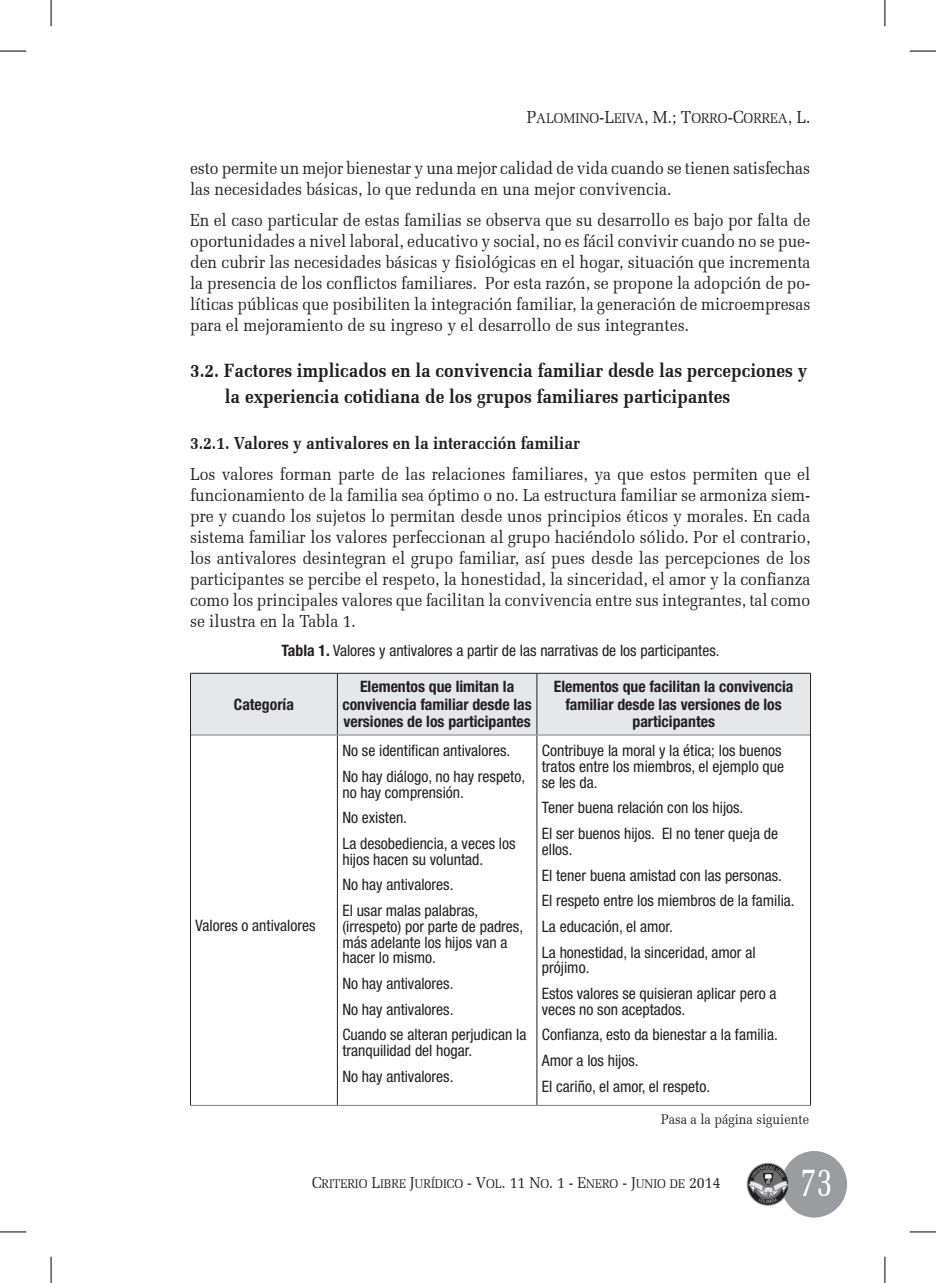
<style>
.page{position:relative;width:936px;height:1283px;background:#fff}
.page>*{position:absolute;margin:0;border:0;box-sizing:border-box;transform-origin:0 0}
.t1{font:42px "Melior";color:#fff;scale:.7 1}
.t2{font:700 19.25px/26.2px "Melior";color:#231f20;scale:.9 1}
.t3{font:17.5px/21px "Melior";color:#231f20;text-align:justify;scale:.9 1}
.t4{font:700 17.5px "Melior";color:#231f20;scale:.9 1}
.t5{font:condensed 15.75px/25.7px "Helvetica Neue LT Pro";color:#231f20}
.t6{font:700 condensed 15.75px/17.5px "Helvetica Neue LT Std";color:#231f20;text-align:center}
.t7{font:14px "Melior SC800";color:#231f20;scale:.9 1}
.t8{font:14px "Melior";color:#231f20;scale:.9 1}
.t9{font:12.6px "Melior SC800";color:#231f20;scale:.9 1}
.s1{font-size:17.5px}
.s2{font-family:"Helvetica Neue LT Std";font-weight:700}
.s3{font-size:15.75px}
</style>
<div class="page">
<div style="left:781px;top:1151px;width:66px;height:66px;background:#9b9ca0;border-radius:50%"></div>
<svg style="left:746px;top:1163px;width:43px;height:43px"></svg>
<div style="left:748px;top:1164px;width:39px;height:40px;border:1px solid #231f20;border-radius:50%"></div>
<svg style="left:748px;top:1165px;width:40px;height:38px"></svg>
<div style="left:191px;top:674px;width:619px;height:60px;background:#e6e7e9"></div>
<hr style="left:337px;top:674px;width:1px;height:60px;background:#231f20">
<hr style="left:536px;top:674px;width:1px;height:60px;background:#231f20">
<hr style="left:337px;top:735px;width:1px;height:370px;background:#231f20">
<hr style="left:536px;top:735px;width:1px;height:370px;background:#231f20">
<hr style="left:191px;top:734px;width:146px;height:1px;background:#7f807f">
<hr style="left:337px;top:734px;width:200px;height:1px;background:#7f807f">
<hr style="left:537px;top:734px;width:273px;height:1px;background:#7f807f">
<hr style="left:190px;top:1105px;width:147px;height:1px;background:#7f807f">
<hr style="left:337px;top:1105px;width:200px;height:1px;background:#7f807f">
<hr style="left:537px;top:1105px;width:274px;height:1px;background:#7f807f">
<hr style="left:190px;top:735px;width:1px;height:370px;background:#231f20">
<hr style="left:810px;top:735px;width:1px;height:370px;background:#231f20">
<hr style="left:190px;top:673px;width:147px;height:1px;background:#231f20">
<hr style="left:190px;top:674px;width:1px;height:61px;background:#231f20">
<hr style="left:337px;top:673px;width:200px;height:1px;background:#231f20">
<hr style="left:537px;top:673px;width:274px;height:1px;background:#231f20">
<hr style="left:810px;top:674px;width:1px;height:61px;background:#231f20">
<svg style="left:0;top:51px;width:26px;height:1px"></svg>
<svg style="left:909px;top:51px;width:26px;height:1px"></svg>
<svg style="left:0;top:1231px;width:26px;height:1px"></svg>
<svg style="left:909px;top:1231px;width:26px;height:1px"></svg>
<svg style="left:51px;top:0;width:1px;height:26px"></svg>
<svg style="left:51px;top:1256px;width:1px;height:27px"></svg>
<svg style="left:884px;top:0;width:1px;height:26px"></svg>
<svg style="left:884px;top:1256px;width:1px;height:27px"></svg>
<p class="t7" style="left:526px;top:110px;width:317px"><span class="s1">P</span>ALOMINO<span class="s1">-L</span>EIVA<span class="s1">, M.; T</span>ORRO<span class="s1">-C</span>ORREA<span class="s1">, L.</span></p>
<p class="t3" style="left:190px;top:157px;width:690px">esto permite un mejor bienestar y una mejor calidad de vida cuando se tienen satisfechas las necesidades básicas, lo que redunda en una mejor convivencia.</p>
<p class="t3" style="left:190px;top:209px;width:691px">En el caso particular de estas familias se observa que su desarrollo es bajo por falta de oportunidades a nivel laboral, educativo y social, no es fácil convivir cuando no se pue&shy;den cubrir las necesidades básicas y fisiológicas en el hogar, situación que incrementa la presencia de los conflictos familiares. Por esta razón, se propone la adopción de po&shy;líticas públicas que posibiliten la integración familiar, la generación de microempresas para el mejoramiento de su ingreso y el desarrollo de sus integrantes.</p>
<p class="t2" style="left:225px;top:357px;width:648px;text-indent:-35px">3.2. Factores implicados en la convivencia familiar desde las percepciones y la experiencia cotidiana de los grupos familiares participantes</p>
<p class="t4" style="left:190px;top:433px;width:435px">3.2.1. Valores y antivalores en la interacción familiar</p>
<p class="t3" style="left:190px;top:464px;width:691px">Los valores forman parte de las relaciones familiares, ya que estos permiten que el funcionamiento de la familia sea óptimo o no. La estructura familiar se armoniza siem&shy;pre y cuando los sujetos lo permitan desde unos principios éticos y morales. En cada sistema familiar los valores perfeccionan al grupo haciéndolo sólido. Por el contrario, los antivalores desintegran el grupo familiar, así pues desde las percepciones de los participantes se percibe el respeto, la honestidad, la sinceridad, el amor y la confianza como los principales valores que facilitan la convivencia entre sus integrantes, tal como se ilustra en la Tabla 1.</p>
<p class="t5" style="left:281px;top:637px;width:439px"><span class="s2">Tabla 1.</span> Valores y antivalores a partir de las narrativas de los participantes.</p>
<p class="t6" style="left:234px;top:695px;width:62px">Categoría</p>
<p class="t6" style="left:342px;top:678px;width:191px">Elementos que limitan la convivencia familiar desde las versiones de los participantes</p>
<p class="t6" style="left:554px;top:678px;width:241px">Elementos que facilitan la convivencia familiar desde las versiones de los participantes</p>
<p class="t5" style="left:195px;top:912px;width:122px">Valores o antivalores</p>
<p class="t5" style="left:342px;top:738px;width:184px">No se identifican antivalores.<br>No hay diálogo, no hay respeto,</p>
<p class="t5" style="left:342px;top:779px;width:175px">no hay comprensión.<br>No existen.<br>La desobediencia, a veces los</p>
<p class="t5" style="left:342px;top:846px;width:142px">hijos hacen su voluntad.<br>No hay antivalores.<br>El usar malas palabras,</p>
<p class="t5" style="left:342px;top:918px;width:182px;line-height:15.8px">(irrespeto) por parte de padres, más adelante los hijos van a hacer lo mismo.</p>
<p class="t5" style="left:342px;top:970px;width:185px">No hay antivalores.<br>No hay antivalores.<br>Cuando se alteran perjudican la</p>
<p class="t5" style="left:342px;top:1037px;width:131px">tranquilidad del hogar.<br>No hay antivalores.</p>
<p class="t5" style="left:542px;top:743px;width:244px;line-height:15.8px">Contribuye la moral y la ética; los buenos tratos entre los miembros, el ejemplo que se les da.</p>
<p class="t5" style="left:542px;top:795px;width:238px">Tener buena relación con los hijos.<br>El ser buenos hijos. El no tener queja de</p>
<p class="t5" style="left:542px;top:836px;width:254px">ellos.<br>El tener buena amistad con las personas.<br>El respeto entre los miembros de la familia.<br>La educación, el amor.<br>La honestidad, la sinceridad, amor al</p>
<p class="t5" style="left:542px;top:955px;width:236px">prójimo.<br>Estos valores se quisieran aplicar pero a</p>
<p class="t5" style="left:542px;top:996px;width:237px">veces no son aceptados.<br>Confianza, esto da bienestar a la familia.<br>Amor a los hijos.<br>El cariño, el amor, el respeto.</p>
<p class="t8" style="left:661px;top:1111px;width:166px">Pasa a la página siguiente</p>
<p class="t9" style="left:312px;top:1176px;width:455px"><span class="s3">C</span>RITERIO <span class="s3">L</span>IBRE <span class="s3">J</span>URÍDICO <span class="s3">- V</span>OL<span class="s3">. 11 N</span>O<span class="s3">. 1 - E</span>NERO <span class="s3">- J</span>UNIO DE <span class="s3">2014</span></p>
<h1 class="t1" style="left:800px;top:1157px;width:48px">73</h1>
</div>
